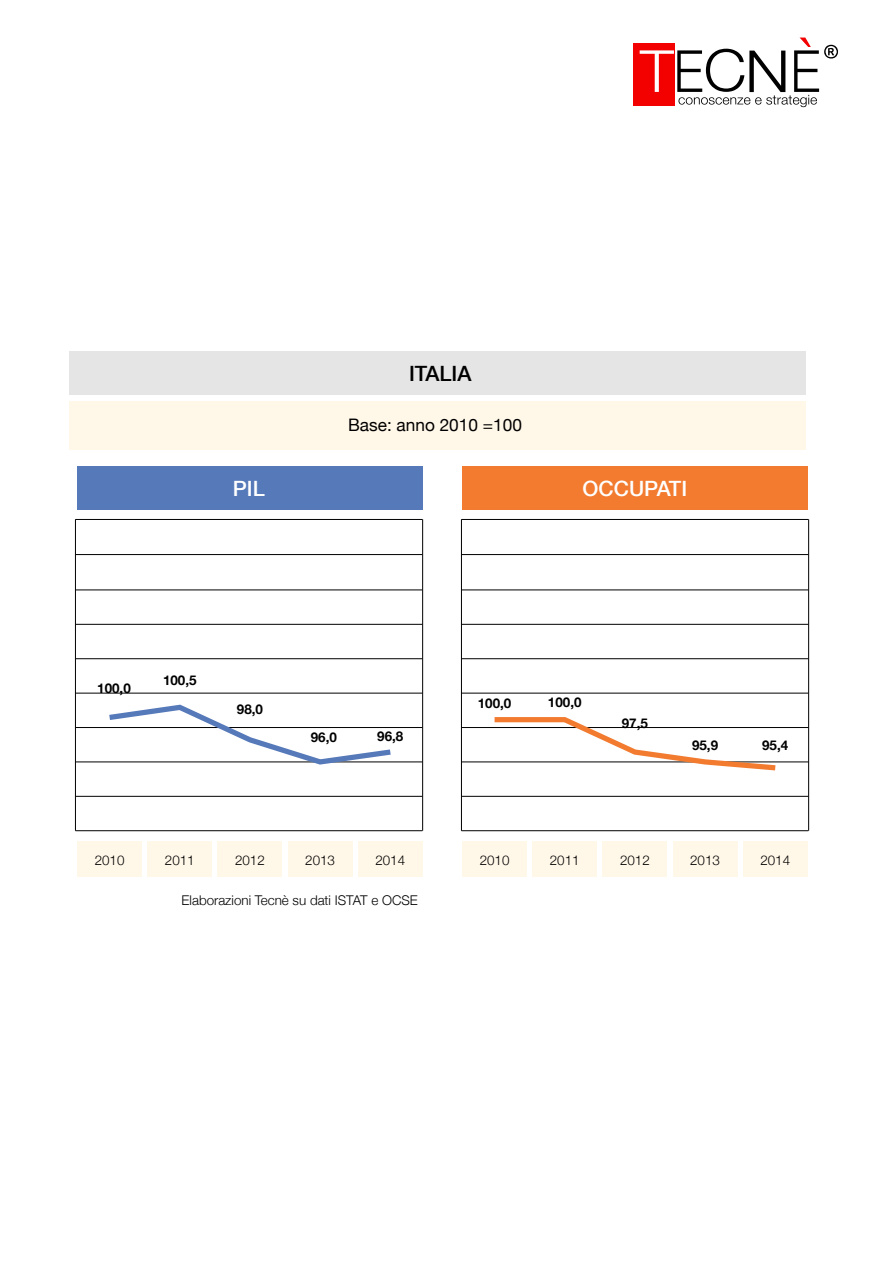
<style>
.page{position:relative;width:893px;height:1263px;background:#fff}
.page>*{position:absolute;margin:0;border:0;box-sizing:border-box;transform-origin:0 0}
.t1{font:500 21px "Helvetica Neue";color:#fff}
.t2{font:500 21px "Helvetica Neue";color:#000}
.t3{font:17.25px "Helvetica Neue";color:#000}
.t4{font:300 13.35px "Helvetica Neue";color:#000}
.t5{font:700 13.35px "Helvetica Neue";color:#000}
</style>
<div class="page">
<div style="left:69px;top:351px;width:737px;height:44px;background:#e5e5e5"></div>
<hr style="left:75px;top:830px;width:347px;height:1px;background:#000">
<div style="left:69px;top:401px;width:737px;height:49px;background:#fff8e9"></div>
<div style="left:77px;top:841px;width:65px;height:36px;background:#fff8e9"></div>
<hr style="left:75px;top:519px;width:1px;height:312px;background:#000">
<hr style="left:422px;top:519px;width:1px;height:312px;background:#000">
<hr style="left:75px;top:796px;width:347px;height:1px;background:#000">
<hr style="left:75px;top:762px;width:347px;height:1px;background:#000">
<hr style="left:75px;top:693px;width:347px;height:1px;background:#000">
<hr style="left:75px;top:727px;width:347px;height:1px;background:#000">
<hr style="left:75px;top:658px;width:347px;height:1px;background:#000">
<hr style="left:75px;top:624px;width:347px;height:1px;background:#000">
<hr style="left:75px;top:590px;width:347px;height:1px;background:#000">
<hr style="left:75px;top:554px;width:347px;height:1px;background:#000">
<hr style="left:75px;top:519px;width:347px;height:1px;background:#000">
<div style="left:147px;top:841px;width:65px;height:36px;background:#fff8e9"></div>
<div style="left:218px;top:841px;width:64px;height:36px;background:#fff8e9"></div>
<div style="left:288px;top:841px;width:65px;height:36px;background:#fff8e9"></div>
<div style="left:358px;top:841px;width:65px;height:36px;background:#fff8e9"></div>
<div style="left:462px;top:841px;width:65px;height:36px;background:#fff8e9"></div>
<div style="left:532px;top:841px;width:65px;height:36px;background:#fff8e9"></div>
<div style="left:602px;top:841px;width:65px;height:36px;background:#fff8e9"></div>
<div style="left:673px;top:841px;width:64px;height:36px;background:#fff8e9"></div>
<div style="left:743px;top:841px;width:65px;height:36px;background:#fff8e9"></div>
<hr style="left:461px;top:830px;width:347px;height:1px;background:#000">
<hr style="left:461px;top:519px;width:1px;height:312px;background:#000">
<hr style="left:808px;top:519px;width:1px;height:312px;background:#000">
<hr style="left:461px;top:796px;width:347px;height:1px;background:#000">
<hr style="left:461px;top:762px;width:347px;height:1px;background:#000">
<hr style="left:461px;top:693px;width:347px;height:1px;background:#000">
<hr style="left:461px;top:727px;width:347px;height:1px;background:#000">
<hr style="left:461px;top:658px;width:347px;height:1px;background:#000">
<hr style="left:461px;top:624px;width:347px;height:1px;background:#000">
<hr style="left:461px;top:590px;width:347px;height:1px;background:#000">
<hr style="left:461px;top:554px;width:347px;height:1px;background:#000">
<hr style="left:461px;top:519px;width:347px;height:1px;background:#000">
<div style="left:77px;top:466px;width:345px;height:43px;background:#5579b9"></div>
<div style="left:462px;top:466px;width:345px;height:43px;background:#f27b30"></div>
<svg style="left:104px;top:704px;width:292px;height:61px"></svg>
<svg style="left:489px;top:717px;width:292px;height:54px"></svg>
<div style="left:634px;top:43px;width:41px;height:63px;background:#f30000"></div>
<svg style="left:640px;top:38px;width:198px;height:69px"></svg>
<h1 class="t2" style="left:409px;top:356px;width:64px">ITALIA</h1>
<p class="t3" style="left:348px;top:410px;width:175px">Base: anno 2010 =100</p>
<h1 class="t1" style="left:233px;top:471px;width:33px">PIL</h1>
<h1 class="t1" style="left:583px;top:471px;width:106px">OCCUPATI</h1>
<p class="t5" style="left:97px;top:676px;width:35px">100,0</p>
<p class="t5" style="left:163px;top:668px;width:35px">100,5</p>
<p class="t5" style="left:237px;top:697px;width:28px">98,0</p>
<p class="t5" style="left:311px;top:725px;width:28px">96,0</p>
<p class="t5" style="left:377px;top:724px;width:28px">96,8</p>
<p class="t5" style="left:478px;top:691px;width:35px">100,0</p>
<p class="t5" style="left:548px;top:690px;width:35px">100,0</p>
<p class="t5" style="left:622px;top:711px;width:28px">97,5</p>
<p class="t5" style="left:692px;top:733px;width:28px">95,9</p>
<p class="t5" style="left:762px;top:733px;width:28px">95,4</p>
<p class="t4" style="left:95px;top:850px;width:31px">2010</p>
<p class="t4" style="left:165px;top:850px;width:31px">2011</p>
<p class="t4" style="left:235px;top:850px;width:31px">2012</p>
<p class="t4" style="left:305px;top:850px;width:31px">2013</p>
<p class="t4" style="left:375px;top:850px;width:31px">2014</p>
<p class="t4" style="left:182px;top:889px;width:238px">Elaborazioni Tecnè su dati ISTAT e OCSE</p>
<p class="t4" style="left:480px;top:850px;width:31px">2010</p>
<p class="t4" style="left:550px;top:850px;width:31px">2011</p>
<p class="t4" style="left:620px;top:850px;width:31px">2012</p>
<p class="t4" style="left:690px;top:850px;width:31px">2013</p>
<p class="t4" style="left:760px;top:850px;width:31px">2014</p>
</div>
